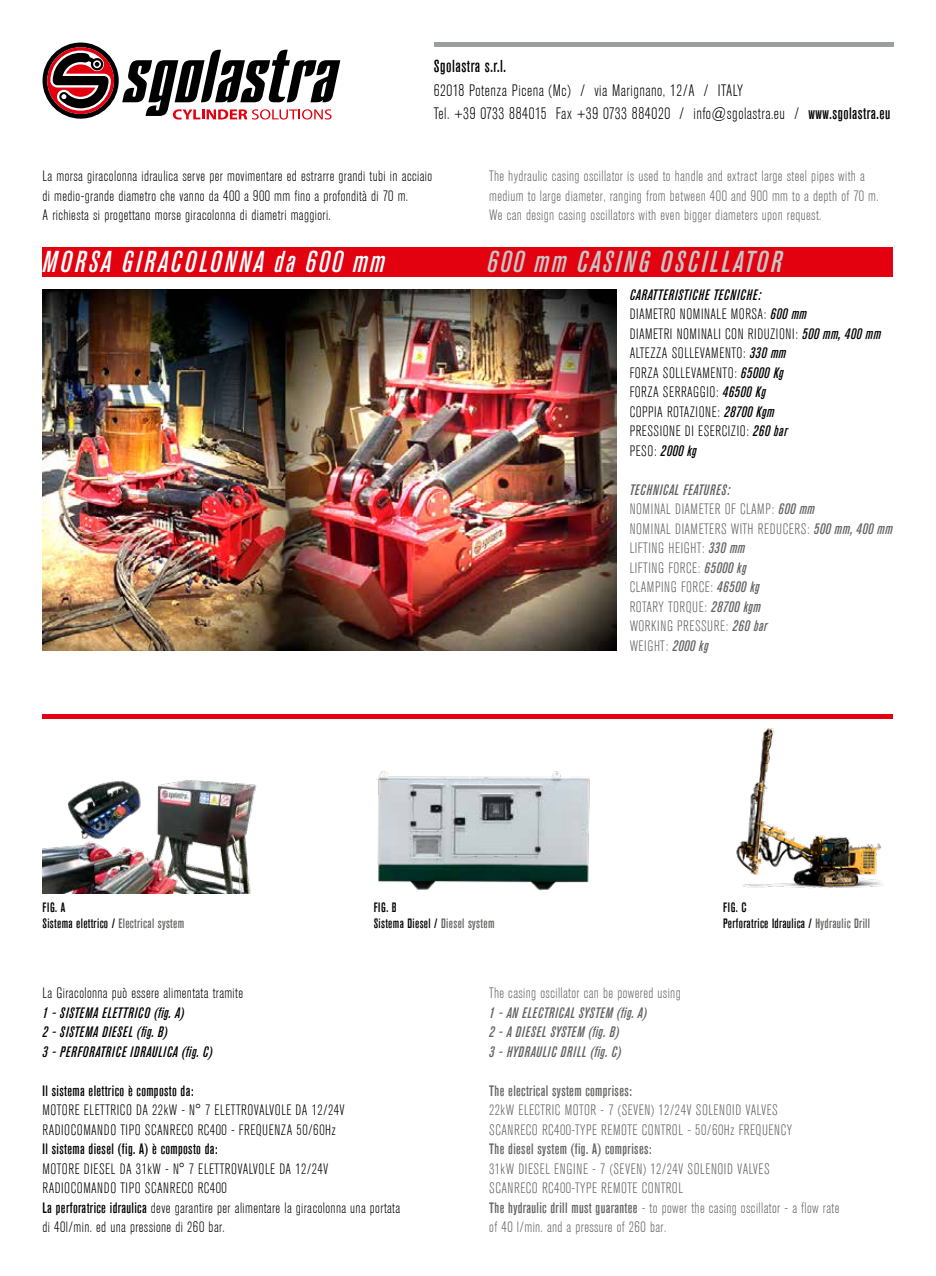
<style>
.page{position:relative;width:936px;height:1276px;background:#fff}
.page>*{position:absolute;margin:0;border:0;box-sizing:border-box;transform-origin:0 0}
.t1{font:italic 500 condensed 30px "Akzidenz Grotesk BE";letter-spacing:.09em;color:#fff}
.t2{font:italic 500 condensed 30px "Akzidenz Grotesk BE";letter-spacing:.09em;color:#c5c6c6}
.t3{font:500 condensed 17.25px "Akzidenz Grotesk BE";letter-spacing:.03em;color:#000}
.t4{font:300 condensed 16.5px/23.4px "Akzidenz Grotesk BE";letter-spacing:.03em;color:#000}
.t5{font:300 condensed 15px/19.5px "Akzidenz Grotesk BE";letter-spacing:.025em;color:#000}
.t6{font:300 condensed 15px/19.5px "Akzidenz Grotesk BE";letter-spacing:.025em;color:#636362}
.t7{font:italic 500 condensed 15px/19.5px "Akzidenz Grotesk BE";letter-spacing:.045em;color:#000}
.t8{font:italic 500 condensed 15px/19.5px "Akzidenz Grotesk BE";letter-spacing:.035em;color:#636362}
.t9{font:500 condensed 15px "Akzidenz Grotesk BE";letter-spacing:.025em;color:#000}
.t10{font:500 condensed 15px "Akzidenz Grotesk BE";letter-spacing:.025em;color:#636362}
.t11{font:500 condensed 13.5px/16.2px "Akzidenz Grotesk BE";letter-spacing:.025em;color:#000}
.s1{font-weight:500}
.s2{font-weight:500;font-style:italic}
.s3{color:#636362}
</style>
<div class="page">
<hr style="left:434px;top:43px;width:459px;height:4px;background:#9c9d9d">
<div style="left:43px;top:247px;width:850px;height:29px;background:#e3000f"></div>
<img style="left:376px;top:770px;width:214px;height:121px">
<img style="left:736px;top:728px;width:147px;height:161px">
<div style="left:43px;top:714px;width:850px;height:5px;background:#e3000f"></div>
<img style="left:43px;top:780px;width:214px;height:113px">
<img style="left:43px;top:289px;width:574px;height:362px">
<svg style="left:43px;top:43px;width:297px;height:77px"></svg>
<p class="t3" style="left:434px;top:57px;width:74px">Sgolastra s.r.l.</p>
<p class="t4" style="left:434px;top:79px;width:457px">62018 Potenza Picena (Mc) / via Marignano, 12/A / ITALY<br>Tel. +39 0733 884015 Fax +39 0733 884020 / info@sgolastra.eu / <span class="s1">www.sgolastra.eu</span></p>
<p class="t5" style="left:43px;top:167px;width:391px">La morsa giracolonna idraulica serve per movimentare ed estrarre grandi tubi in acciaio di medio-grande diametro che vanno da 400 a 900 mm fino a profondità di 70 m.<br>A richiesta si progettano morse giracolonna di diametri maggiori.</p>
<p class="t6" style="left:489px;top:167px;width:391px">The hydraulic casing oscillator is used to handle and extract large steel pipes with a medium to large diameter, ranging from between 400 and 900 mm to a depth of 70 m.<br>We can design casing oscillators with even bigger diameters upon request.</p>
<h1 class="t1" style="left:43px;top:244px;width:344px">MORSA GIRACOLONNA da 600 mm</h1>
<h1 class="t2" style="left:487px;top:244px;width:296px">600 mm CASING OSCILLATOR</h1>
<p class="t5" style="left:629px;top:285px;width:253px"><span class="s2">CARATTERISTICHE TECNICHE:<br></span>DIAMETRO NOMINALE MORSA: <span class="s2">600 mm<br></span>DIAMETRI NOMINALI CON RIDUZIONI: <span class="s2">500 mm, 400 mm<br></span>ALTEZZA SOLLEVAMENTO: <span class="s2">330 mm<br></span>FORZA SOLLEVAMENTO: <span class="s2">65000 Kg<br></span>FORZA SERRAGGIO: <span class="s2">46500 Kg<br></span>COPPIA ROTAZIONE: <span class="s2">28700 Kgm<br></span>PRESSIONE DI ESERCIZIO: <span class="s2">260 bar<br></span>PESO: <span class="s2">2000 kg</span></p>
<p class="t6" style="left:629px;top:480px;width:264px"><span class="s2">TECHNICAL FEATURES:<br></span>NOMINAL DIAMETER OF CLAMP: <span class="s2">600 mm<br></span>NOMINAL DIAMETERS WITH REDUCERS: <span class="s2">500 mm, 400 mm<br></span>LIFTING HEIGHT: <span class="s2">330 mm<br></span>LIFTING FORCE: <span class="s2">65000 kg<br></span>CLAMPING FORCE: <span class="s2">46500 kg<br></span>ROTARY TORQUE: <span class="s2">28700 kgm<br></span>WORKING PRESSURE: <span class="s2">260 bar<br></span>WEIGHT: <span class="s2">2000 kg</span></p>
<p class="t11" style="left:43px;top:899px;width:143px">FIG. A<br>Sistema elettrico / <span class="s3">Electrical system</span></p>
<p class="t11" style="left:374px;top:899px;width:122px">FIG. B<br>Sistema Diesel / <span class="s3">Diesel system</span></p>
<p class="t11" style="left:723px;top:899px;width:148px">FIG. C<br>Perforatrice Idraulica / <span class="s3">Hydraulic Drill</span></p>
<p class="t5" style="left:43px;top:983px;width:202px">La Giracolonna può essere alimentata tramite</p>
<p class="t7" style="left:43px;top:1002px;width:171px">1 - SISTEMA ELETTRICO (fig. A)<br>2 - SISTEMA DIESEL (fig. B)<br>3 - PERFORATRICE IDRAULICA (fig. C)</p>
<p class="t9" style="left:43px;top:1082px;width:152px">Il sistema elettrico è composto da:</p>
<p class="t5" style="left:43px;top:1100px;width:304px">MOTORE ELETTRICO DA 22kW - N° 7 ELETTROVALVOLE DA 12/24V<br>RADIOCOMANDO TIPO SCANRECO RC400 - FREQUENZA 50/60Hz</p>
<p class="t9" style="left:43px;top:1140px;width:177px">Il sistema diesel (fig. A) è composto da:</p>
<p class="t5" style="left:43px;top:1159px;width:359px">MOTORE DIESEL DA 31kW - N° 7 ELETTROVALVOLE DA 12/24V RADIOCOMANDO TIPO SCANRECO RC400<br><span class="s1">La perforatrice idraulica</span> deve garantire per alimentare la giracolonna una portata di 40l/min. ed una pressione di 260 bar.</p>
<p class="t6" style="left:489px;top:983px;width:193px">The casing oscillator can be powered using</p>
<p class="t8" style="left:489px;top:1002px;width:159px">1 - AN ELECTRICAL SYSTEM (fig. A)<br>2 - A DIESEL SYSTEM (fig. B)<br>3 - HYDRAULIC DRILL (fig. C)</p>
<p class="t10" style="left:489px;top:1082px;width:144px">The electrical system comprises:</p>
<p class="t6" style="left:489px;top:1100px;width:304px">22kW ELECTRIC MOTOR - 7 (SEVEN) 12/24V SOLENOID VALVES<br>SCANRECO RC400-TYPE REMOTE CONTROL - 50/60Hz FREQUENCY</p>
<p class="t10" style="left:489px;top:1140px;width:164px">The diesel system (fig. A) comprises:</p>
<p class="t6" style="left:489px;top:1159px;width:351px">31kW DIESEL ENGINE - 7 (SEVEN) 12/24V SOLENOID VALVES<br>SCANRECO RC400-TYPE REMOTE CONTROL<br><span class="s1">The hydraulic drill must guarantee</span> - to power the casing oscillator - a flow rate of 40 l/min. and a pressure of 260 bar.</p>
</div>
